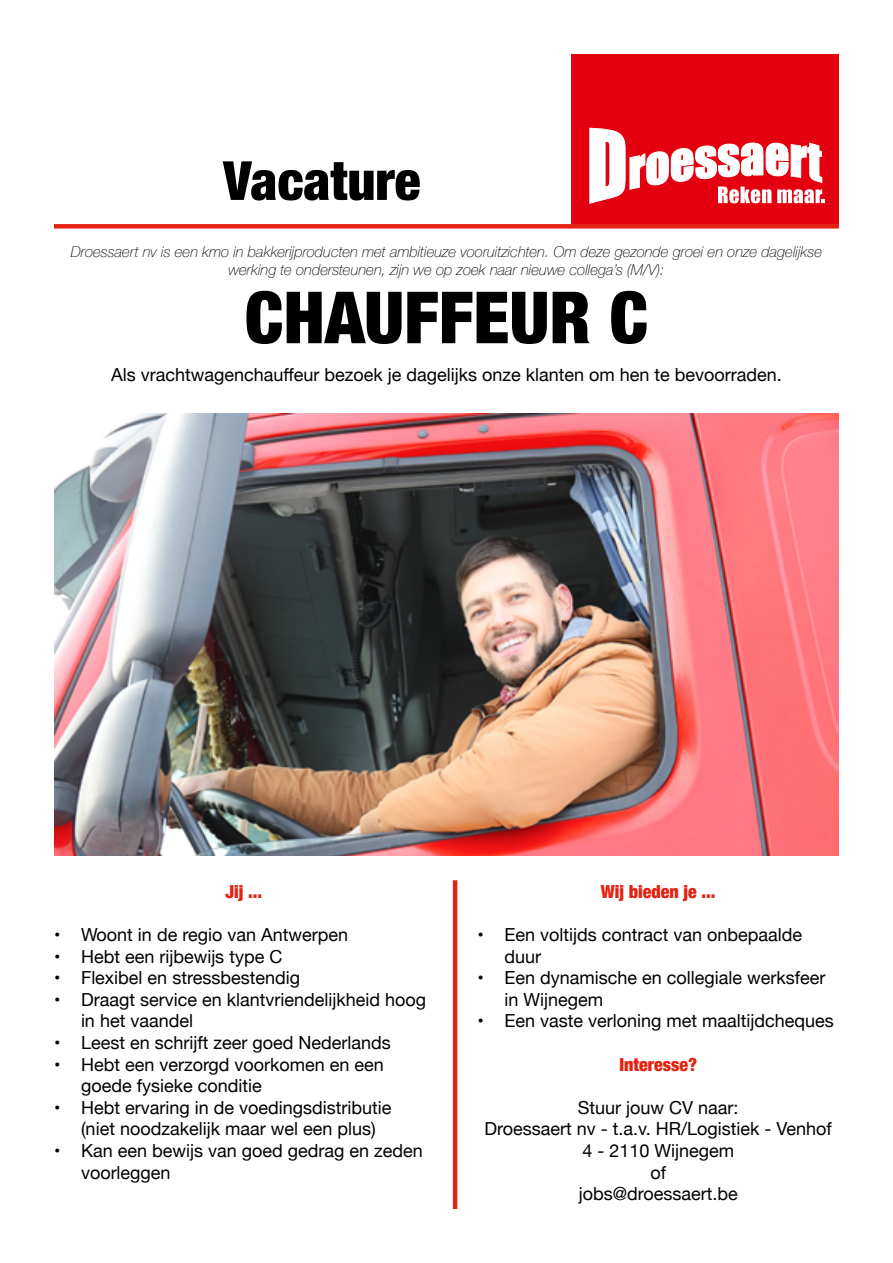
<style>
.page{position:relative;width:893px;height:1263px;background:#fff}
.page>*{position:absolute;margin:0;border:0;box-sizing:border-box;transform-origin:0 0}
.t1{font:900 condensed 72px "Helvetica Neue";color:#000}
.t2{font:900 condensed 54px "Helvetica Neue";color:#000}
.t3{font:18px/21.6px "Helvetica Neue";color:#000}
.t4{font:900 condensed 18px "Helvetica Neue";color:#e42313}
.t5{font:italic 100 15px/18px "Helvetica Neue";color:#000;text-align:center}
</style>
<div class="page">
<div style="left:572px;top:54px;width:267px;height:172px;background:#e3000f"></div>
<svg style="left:589px;top:128px;width:236px;height:76px"></svg>
<div style="left:54px;top:224px;width:785px;height:5px;background:#e42313"></div>
<img style="left:54px;top:413px;width:785px;height:442px">
<hr style="left:453px;top:880px;width:4px;height:329px;background:#e42313">
<h2 class="t2" style="left:223px;top:136px;width:199px">Vacature</h2>
<p class="t5" style="left:71px;top:242px;width:753px">Droessaert nv is een kmo in bakkerijproducten met ambitieuze vooruitzichten. Om deze gezonde groei en onze dagelijkse werking te ondersteunen, zijn we op zoek naar nieuwe collega’s (M/V):</p>
<h1 class="t1" style="left:245px;top:258px;width:405px">CHAUFFEUR C</h1>
<p class="t3" style="left:111px;top:365px;width:672px">Als vrachtwagenchauffeur bezoek je dagelijks onze klanten om hen te bevoorraden.</p>
<p class="t4" style="left:226px;top:876px;width:38px">Jij ...</p>
<p class="t3" style="left:54px;top:925px;width:296px">• Woont in de regio van Antwerpen</p>
<p class="t3" style="left:54px;top:946px;width:230px">• Hebt een rijbewijs type C</p>
<p class="t3" style="left:54px;top:968px;width:248px">• Flexibel en stressbestendig</p>
<p class="t3" style="left:81px;top:989px;width:347px;text-indent:-27px">• Draagt service en klantvriendelijkheid hoog in het vaandel</p>
<p class="t3" style="left:54px;top:1033px;width:338px">• Leest en schrijft zeer goed Nederlands</p>
<p class="t3" style="left:81px;top:1054px;width:304px;text-indent:-27px">• Hebt een verzorgd voorkomen en een goede fysieke conditie</p>
<p class="t3" style="left:81px;top:1097px;width:312px;text-indent:-27px">• Hebt ervaring in de voedingsdistributie (niet noodzakelijk maar wel een plus)</p>
<p class="t3" style="left:81px;top:1141px;width:343px;text-indent:-27px">• Kan een bewijs van goed gedrag en zeden voorleggen</p>
<p class="t4" style="left:601px;top:876px;width:116px">Wij bieden je ...</p>
<p class="t3" style="left:504px;top:925px;width:299px;text-indent:-27px">• Een voltijds contract van onbepaalde duur</p>
<p class="t3" style="left:504px;top:968px;width:323px;text-indent:-27px">• Een dynamische en collegiale werksfeer in Wijnegem</p>
<p class="t3" style="left:477px;top:1011px;width:358px">• Een vaste verloning met maaltijdcheques</p>
<p class="t4" style="left:619px;top:1049px;width:79px">Interesse?</p>
<p class="t3" style="left:484px;top:1097px;width:349px;text-align:center">Stuur jouw CV naar:<br>Droessaert nv - t.a.v. HR/Logistiek - Venhof<br>4 - 2110 Wijnegem<br>of<br>jobs@droessaert.be</p>
</div>
